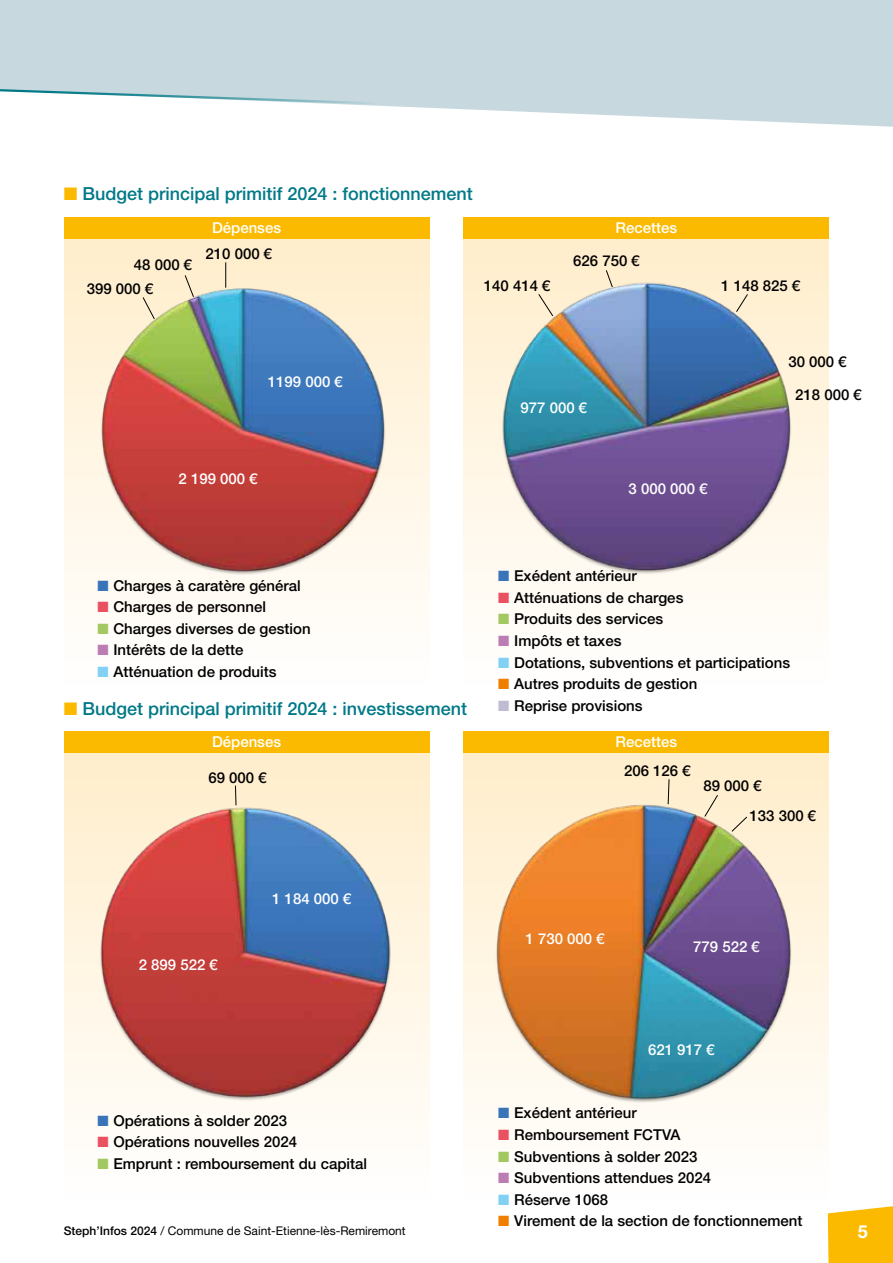
<style>
.page{position:relative;width:893px;height:1263px;background:#fff}
.page>*{position:absolute;margin:0;border:0;box-sizing:border-box;transform-origin:0 0}
.t1{font:500 18px "Helvetica Neue LT Std";color:#007987}
.t2{font:700 18px "Helvetica Neue LT Std";color:#fff}
.t3{font:500 15px/21.6px "Helvetica Neue LT Std";color:#000}
.t4{font:500 15px "Helvetica Neue LT Std";color:#fff}
.t5{font:12px "Helvetica Neue LT Std";color:#000}
.s1{color:#fbba00}
.s2{color:#3974b9}
.s3{color:#ea5160}
.s4{color:#a1c861}
.s5{color:#bb7cb3}
.s6{color:#83d0f5}
.s7{color:#f07f00}
.s8{color:#bebbd3}
.s9{font-weight:500}
</style>
<div class="page">
<div style="left:463px;top:753px;width:366px;height:446px;background:#fffdf9"></div>
<div style="left:64px;top:753px;width:365px;height:446px;background:#fffdf9"></div>
<div style="left:64px;top:238px;width:365px;height:447px;background:#fec"></div>
<div style="left:463px;top:238px;width:366px;height:447px;background:#fec"></div>
<svg style="left:0;top:0;width:893px;height:127px;background:#cedde3"></svg>
<svg style="left:828px;top:1206px;width:65px;height:57px;background:#fbbe11"></svg>
<img style="left:64px;top:261px;width:765px;height:853px">
<div style="left:463px;top:731px;width:366px;height:22px;background:#fbba00"></div>
<div style="left:64px;top:731px;width:365px;height:22px;background:#fbba00"></div>
<svg style="left:667px;top:778px;width:3px;height:27px"></svg>
<svg style="left:704px;top:794px;width:15px;height:23px"></svg>
<svg style="left:731px;top:816px;width:17px;height:16px"></svg>
<div style="left:463px;top:217px;width:366px;height:21px;background:#fbba00"></div>
<div style="left:64px;top:217px;width:365px;height:21px;background:#fbba00"></div>
<svg style="left:235px;top:785px;width:2px;height:21px"></svg>
<svg style="left:605px;top:269px;width:8px;height:19px"></svg>
<svg style="left:735px;top:293px;width:13px;height:20px"></svg>
<svg style="left:538px;top:293px;width:16px;height:24px"></svg>
<svg style="left:142px;top:296px;width:13px;height:24px"></svg>
<svg style="left:184px;top:274px;width:10px;height:24px"></svg>
<svg style="left:225px;top:262px;width:1px;height:26px"></svg>
<svg style="left:0;top:88px;width:379px;height:18px"></svg>
<p class="t1" style="left:64px;top:183px;width:411px"><span class="s1">■</span> Budget principal primitif 2024 : fonctionnement</p>
<p class="t3" style="left:87px;top:253px;width:107px;line-height:23.5px;text-indent:47px">48 000 €<br>399 000 €</p>
<p class="t4" style="left:212px;top:219px;width:71px">Dépenses</p>
<p class="t3" style="left:206px;top:243px;width:68px">210 000 €</p>
<p class="t4" style="left:615px;top:219px;width:63px">Recettes</p>
<p class="t3" style="left:573px;top:250px;width:68px">626 750 €</p>
<p class="t3" style="left:484px;top:275px;width:68px">140 414 €</p>
<p class="t3" style="left:721px;top:275px;width:81px">1 148 825 €</p>
<p class="t4" style="left:268px;top:373px;width:77px">1199 000 €</p>
<p class="t4" style="left:179px;top:470px;width:81px">2 199 000 €</p>
<p class="t4" style="left:520px;top:399px;width:68px">977 000 €</p>
<p class="t4" style="left:628px;top:480px;width:81px">3 000 000 €</p>
<p class="t3" style="left:788px;top:351px;width:60px">30 000 €</p>
<p class="t3" style="left:795px;top:384px;width:68px">218 000 €</p>
<p class="t3" style="left:97px;top:574px;width:216px"><span class="s2">◼</span> Charges à caratère général <span class="s3">◼</span> Charges de personnel<br><span class="s4">◼</span> Charges diverses de gestion <span class="s5">◼</span> Intérêts de la dette<br><span class="s6">◼</span> Atténuation de produits</p>
<p class="t1" style="left:64px;top:697px;width:405px"><span class="s1">■</span> Budget principal primitif 2024 : investissement</p>
<p class="t4" style="left:212px;top:733px;width:71px">Dépenses</p>
<p class="t3" style="left:208px;top:766px;width:60px">69 000 €</p>
<p class="t4" style="left:139px;top:955px;width:81px">2 899 522 €</p>
<p class="t4" style="left:272px;top:889px;width:81px">1 184 000 €</p>
<p class="t3" style="left:497px;top:565px;width:294px"><span class="s2">◼</span> Exédent antérieur<br><span class="s3">◼</span> Atténuations de charges<br><span class="s4">◼</span> Produits des services<br><span class="s5">◼</span> Impôts et taxes<br><span class="s6">◼</span> Dotations, subventions et participations <span class="s7">◼</span> Autres produits de gestion<br><span class="s8">◼</span> Reprise provisions</p>
<p class="t4" style="left:615px;top:733px;width:63px">Recettes</p>
<p class="t3" style="left:624px;top:759px;width:68px">206 126 €</p>
<p class="t3" style="left:749px;top:771px;width:68px;line-height:29.7px;text-indent:-46px">89 000 €<br>133 300 €</p>
<p class="t4" style="left:526px;top:930px;width:81px">1 730 000 €</p>
<p class="t4" style="left:693px;top:938px;width:68px">779 522 €</p>
<p class="t4" style="left:648px;top:1040px;width:68px">621 917 €</p>
<p class="t3" style="left:497px;top:1102px;width:306px"><span class="s2">◼</span> Exédent antérieur<br><span class="s3">◼</span> Remboursement FCTVA<br><span class="s4">◼</span> Subventions à solder 2023<br><span class="s5">◼</span> Subventions attendues 2024<br><span class="s6">◼</span> Réserve 1068<br><span class="s7">◼</span> Virement de la section de fonctionnement</p>
<p class="t3" style="left:97px;top:1109px;width:272px"><span class="s2">◼</span> Opérations à solder 2023<br><span class="s3">◼</span> Opérations nouvelles 2024<br><span class="s4">◼</span> Emprunt : remboursement du capital</p>
<p class="t5" style="left:64px;top:1224px;width:343px"><span class="s9">Steph’Infos 2024</span> / Commune de Saint-Etienne-lès-Remiremont</p>
<p class="t2" style="left:858px;top:1220px;width:12px">5</p>
</div>
